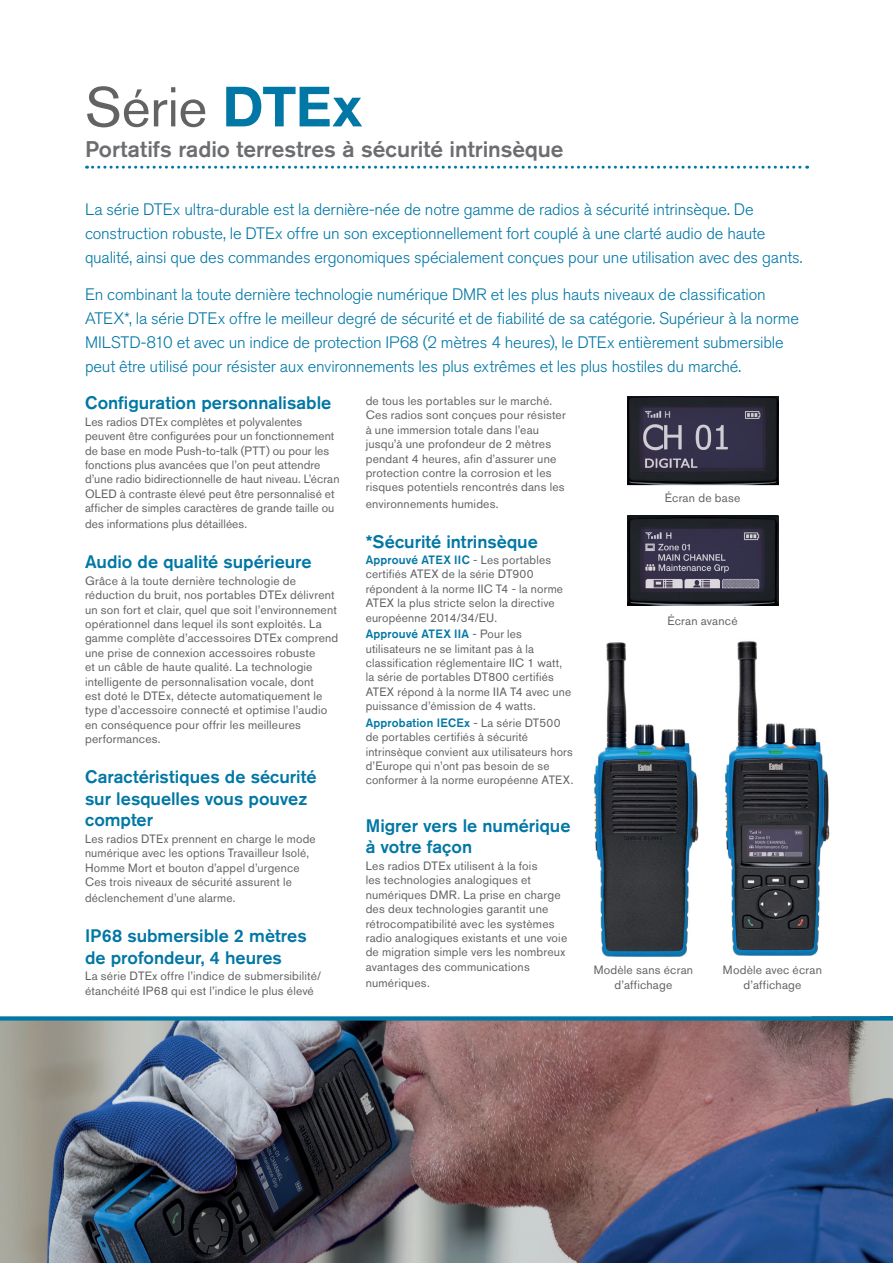
<style>
.page{position:relative;width:893px;height:1263px;background:#fff}
.page>*{position:absolute;margin:0;border:0;box-sizing:border-box;transform-origin:0 0}
.t1{font:55.5px "Akzidenz Grotesk BQ";letter-spacing:-.005em;color:#636366}
.t2{font:500 22.5px "Akzidenz Grotesk BQ";color:#6c6d70}
.t3{font:500 18px/21.6px "Akzidenz Grotesk BQ";color:#0077a5}
.t4{font:300 16.5px/24px "Akzidenz Grotesk BQ";letter-spacing:-.01em;color:#0077a5}
.t5{font:12px/14.4px "Akzidenz Grotesk BQ";letter-spacing:.015em;color:#636366}
.s1{font-family:"Helvetica Neue";font-weight:700;color:#0077a5}
.s2{font-weight:500;color:#0077a5}
</style>
<div class="page">
<img style="left:725px;top:641px;width:105px;height:315px">
<img style="left:594px;top:642px;width:105px;height:315px">
<img style="left:0;top:1020px;width:893px;height:243px">
<svg style="left:0;top:1016px;width:893px;height:4px;background:#1581ab"></svg>
<svg style="left:87px;top:166px;width:721px;height:3px"></svg>
<img style="left:627px;top:516px;width:151px;height:90px">
<img style="left:627px;top:396px;width:151px;height:90px">
<h1 class="t1" style="left:85px;top:74px;width:279px">Série <span class="s1">DTEx</span></h1>
<h2 class="t2" style="left:85px;top:135px;width:480px">Portatifs radio terrestres à sécurité intrinsèque</h2>
<p class="t4" style="left:85px;top:198px;width:719px">La série DTEx ultra-durable est la dernière-née de notre gamme de radios à sécurité intrinsèque. De construction robuste, le DTEx offre un son exceptionnellement fort couplé à une clarté audio de haute qualité, ainsi que des commandes ergonomiques spécialement conçues pour une utilisation avec des gants.</p>
<p class="t4" style="left:85px;top:283px;width:715px">En combinant la toute dernière technologie numérique DMR et les plus hauts niveaux de classification ATEX*, la série DTEx offre le meilleur degré de sécurité et de fiabilité de sa catégorie. Supérieur à la norme MILSTD-810 et avec un indice de protection IP68 (2 mètres 4 heures), le DTEx entièrement submersible peut être utilisé pour résister aux environnements les plus extrêmes et les plus hostiles du marché.</p>
<h3 class="t3" style="left:85px;top:392px;width:248px">Configuration personnalisable</h3>
<p class="t5" style="left:85px;top:414px;width:256px">Les radios DTEx complètes et polyvalentes peuvent être configurées pour un fonctionnement de base en mode Push-to-talk (PTT) ou pour les fonctions plus avancées que l’on peut attendre d’une radio bidirectionnelle de haut niveau. L’écran OLED à contraste élevé peut être personnalisé et afficher de simples caractères de grande taille ou</p>
<p class="t5" style="left:85px;top:517px;width:164px">des informations plus détaillées.</p>
<h3 class="t3" style="left:85px;top:551px;width:228px">Audio de qualité supérieure</h3>
<p class="t5" style="left:85px;top:573px;width:255px">Grâce à la toute dernière technologie de réduction du bruit, nos portables DTEx délivrent un son fort et clair, quel que soit l’environnement opérationnel dans lequel ils sont exploités. La gamme complète d’accessoires DTEx comprend une prise de connexion accessoires robuste<br>et un câble de haute qualité. La technologie intelligente de personnalisation vocale, dont<br>est doté le DTEx, détecte automatiquement le type d’accessoire connecté et optimise l’audio en conséquence pour offrir les meilleures performances.</p>
<h3 class="t3" style="left:85px;top:766px;width:233px">Caractéristiques de sécurité sur lesquelles vous pouvez compter</h3>
<p class="t5" style="left:85px;top:831px;width:232px">Les radios DTEx prennent en charge le mode numérique avec les options Travailleur Isolé, Homme Mort et bouton d’appel d’urgence Ces trois niveaux de sécurité assurent le</p>
<p class="t5" style="left:85px;top:891px;width:152px">déclenchement d’une alarme.</p>
<h3 class="t3" style="left:85px;top:925px;width:223px">IP68 submersible 2 mètres de profondeur, 4 heures</h3>
<p class="t5" style="left:85px;top:969px;width:238px">La série DTEx offre l’indice de submersibilité/ étanchéité IP68 qui est l’indice le plus élevé</p>
<p class="t5" style="left:366px;top:394px;width:202px">de tous les portables sur le marché.<br>Ces radios sont conçues pour résister à une immersion totale dans l’eau jusqu’à une profondeur de 2 mètres pendant 4 heures, afin d’assurer une protection contre la corrosion et les risques potentiels rencontrés dans les</p>
<p class="t5" style="left:366px;top:496px;width:134px">environnements humides.</p>
<h3 class="t3" style="left:366px;top:530px;width:174px">*Sécurité intrinsèque</h3>
<p class="t5" style="left:366px;top:553px;width:199px"><span class="s2">Approuvé ATEX IIC</span> - Les portables certifiés ATEX de la série DT900 répondent à la norme IIC T4 - la norme<br>ATEX la plus stricte selon la directive européenne 2014/34/EU.</p>
<p class="t5" style="left:366px;top:627px;width:207px"><span class="s2">Approuvé ATEX IIA</span> - Pour les utilisateurs ne se limitant pas à la classification réglementaire IIC 1 watt, la série de portables DT800 certifiés ATEX répond à la norme IIA T4 avec une puissance d’émission de 4 watts.</p>
<p class="t5" style="left:366px;top:715px;width:209px"><span class="s2">Approbation IECEx</span> - La série DT500 de portables certifiés à sécurité intrinsèque convient aux utilisateurs hors d’Europe qui n’ont pas besoin de se conformer à la norme européenne ATEX.</p>
<h3 class="t3" style="left:366px;top:814px;width:206px">Migrer vers le numérique à votre façon</h3>
<p class="t5" style="left:366px;top:858px;width:203px">Les radios DTEx utilisent à la fois<br>les technologies analogiques et numériques DMR. La prise en charge des deux technologies garantit une rétrocompatibilité avec les systèmes radio analogiques existants et une voie de migration simple vers les nombreux avantages des communications</p>
<p class="t5" style="left:366px;top:975px;width:66px">numériques.</p>
<p class="t5" style="left:665px;top:490px;width:77px">Écran de base</p>
<p class="t5" style="left:667px;top:614px;width:72px">Écran avancé</p>
<p class="t5" style="left:594px;top:963px;width:101px;text-align:center">Modèle sans écran d’affichage</p>
<p class="t5" style="left:723px;top:963px;width:101px;text-align:center">Modèle avec écran d’affichage</p>
</div>
